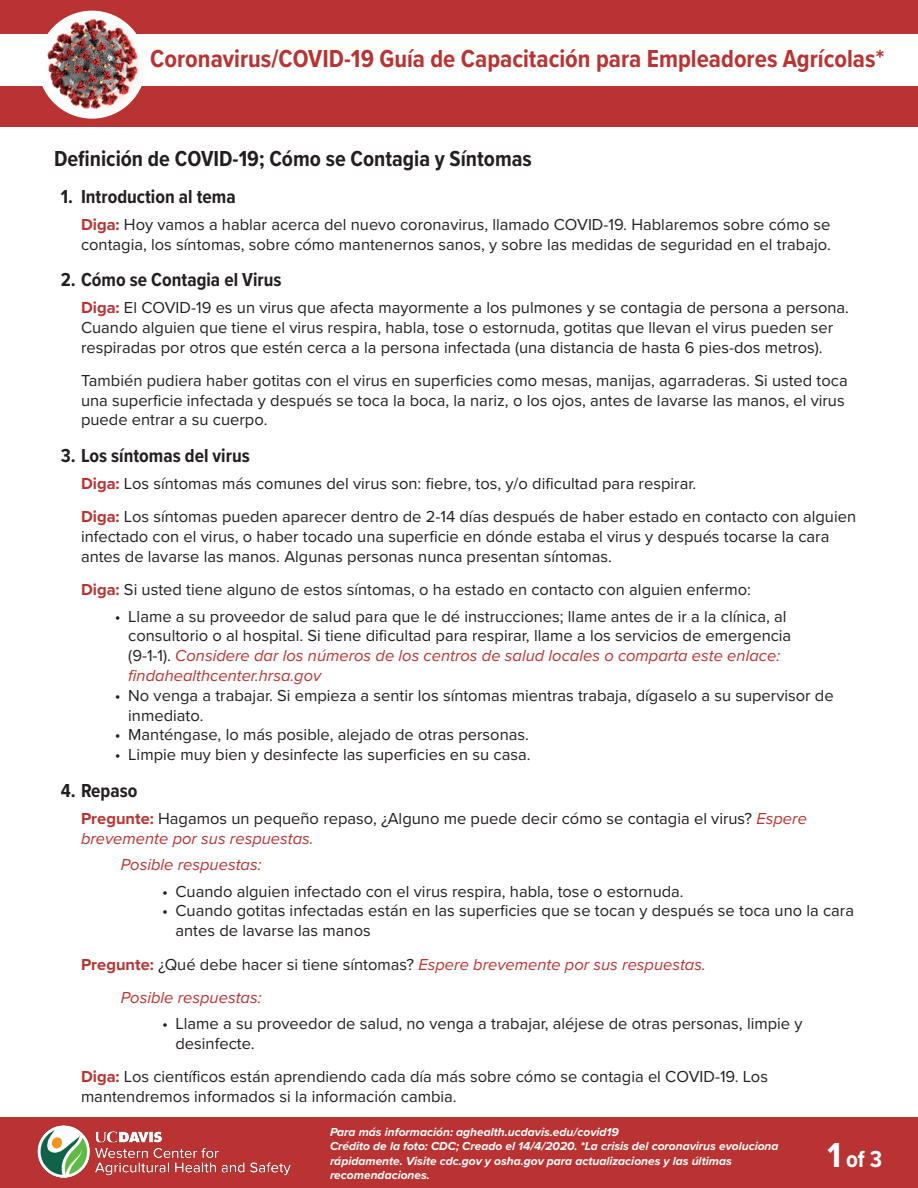
<style>
.page{position:relative;width:918px;height:1188px;background:#fff}
.page>*{position:absolute;margin:0;border:0;box-sizing:border-box;transform-origin:0 0}
.t1{font:700 25.5px "Proxima Nova Cond";color:#b93332}
.t2{font:700 24px "Proxima Nova Cond";color:#fff}
.t3{font:700 22.5px "Proxima Nova Cond";color:#231f20}
.t4{font:700 19.5px "Proxima Nova Cond";color:#231f20}
.Copy{font:16.5px/19.8px "Proxima Nova";color:#231f20}
.Copy_followed_by_bul{font:16.5px/19.8px "Proxima Nova";color:#231f20}
.Copy-2{font:italic 16.5px "Proxima Nova";color:#b93332}
.Copy_followed_by_bul-2{font:italic 16.5px "Proxima Nova";color:#b93332}
.t5{font:italic 700 12px/14.4px "Proxima Nova";color:#fff}
.s1{font-weight:700;color:#b93332}
.s2{font-style:italic;color:#b93332}
.s3{font-weight:700;font-style:normal}
.s4{font-style:normal;color:#231f20}
.s5{font-size:36px}
</style>
<div class="page">
<div style="left:0;top:0;width:918px;height:127px;background:#b93332"></div>
<div style="left:0;top:35px;width:918px;height:51px;background:#fff"></div>
<div style="left:0;top:1118px;width:918px;height:70px;background:#b93332"></div>
<img style="left:37px;top:1125px;width:254px;height:53px">
<img style="left:40px;top:13px;width:104px;height:103px">
<p class="t1" style="left:150px;top:40px;width:735px">Coronavirus/COVID-19 Guía de Capacitación para Empleadores Agrícolas*</p>
<p class="t3" style="left:54px;top:142px;width:479px">Definición de COVID-19; Cómo se Contagia y Síntomas</p>
<p class="t4" style="left:61px;top:182px;width:177px">1. Introduction al tema</p>
<p class="Copy" style="left:81px;top:214px;width:751px"><span class="s1">Diga:</span> Hoy vamos a hablar acerca del nuevo coronavirus, llamado COVID-19. Hablaremos sobre cómo se contagia, los síntomas, sobre cómo mantenernos sanos, y sobre las medidas de seguridad en el trabajo.</p>
<p class="t4" style="left:61px;top:266px;width:222px">2. Cómo se Contagia el Virus</p>
<p class="Copy" style="left:81px;top:297px;width:770px"><span class="s1">Diga:</span> El COVID-19 es un virus que afecta mayormente a los pulmones y se contagia de persona a persona.<br>Cuando alguien que tiene el virus respira, habla, tose o estornuda, gotitas que llevan el virus pueden ser respiradas por otros que estén cerca a la persona infectada (una distancia de hasta 6 pies-dos metros).</p>
<p class="Copy" style="left:81px;top:370px;width:768px">También pudiera haber gotitas con el virus en superficies como mesas, manijas, agarraderas. Si usted toca una superficie infectada y después se toca la boca, la nariz, o los ojos, antes de lavarse las manos, el virus puede entrar a su cuerpo.</p>
<p class="t4" style="left:61px;top:442px;width:191px">3. Los síntomas del virus</p>
<p class="Copy" style="left:81px;top:473px;width:617px"><span class="s1">Diga:</span> Los síntomas más comunes del virus son: fiebre, tos, y/o dificultad para respirar.</p>
<p class="Copy" style="left:81px;top:506px;width:777px"><span class="s1">Diga:</span> Los síntomas pueden aparecer dentro de 2-14 días después de haber estado en contacto con alguien infectado con el virus, o haber tocado una superficie en dónde estaba el virus y después tocarse la cara antes de lavarse las manos. Algunas personas nunca presentan síntomas.</p>
<p class="Copy_followed_by_bul" style="left:81px;top:579px;width:671px"><span class="s1">Diga:</span> Si usted tiene alguno de estos síntomas, o ha estado en contacto con alguien enfermo:</p>
<p class="Copy" style="left:128px;top:606px;width:665px;text-indent:-14px">• Llame a su proveedor de salud para que le dé instrucciones; llame antes de ir a la clínica, al consultorio o al hospital. Si tiene dificultad para respirar, llame a los servicios de emergencia (9-1-1). <span class="s2">Considere dar los números de los centros de salud locales o comparta este enlace: findahealthcenter.hrsa.gov</span></p>
<p class="Copy" style="left:128px;top:685px;width:707px;text-indent:-14px">• No venga a trabajar. Si empieza a sentir los síntomas mientras trabaja, dígaselo a su supervisor de inmediato.</p>
<p class="Copy" style="left:115px;top:724px;width:416px">• Manténgase, lo más posible, alejado de otras personas.</p>
<p class="Copy" style="left:115px;top:744px;width:417px">• Limpie muy bien y desinfecte las superficies en su casa.</p>
<p class="t4" style="left:61px;top:776px;width:78px">4. Repaso</p>
<p class="Copy_followed_by_bul" style="left:81px;top:808px;width:728px"><span class="s1">Pregunte:</span> Hagamos un pequeño repaso, ¿Alguno me puede decir cómo se contagia el virus? <span class="s2">Espere brevemente por sus respuestas.</span></p>
<p class="Copy_followed_by_bul-2" style="left:121px;top:852px;width:142px">Posible respuestas:</p>
<p class="Copy" style="left:162px;top:881px;width:523px">• Cuando alguien infectado con el virus respira, habla, tose o estornuda.</p>
<p class="Copy" style="left:176px;top:900px;width:680px;text-indent:-14px">• Cuando gotitas infectadas están en las superficies que se tocan y después se toca uno la cara antes de lavarse las manos</p>
<p class="Copy-2" style="left:81px;top:952px;width:626px"><span class="s3">Pregunte:</span> <span class="s4">¿Qué debe hacer si tiene síntomas?</span> Espere brevemente por sus respuestas.</p>
<p class="Copy_followed_by_bul-2" style="left:121px;top:985px;width:142px">Posible respuestas:</p>
<p class="Copy" style="left:176px;top:1013px;width:629px;text-indent:-14px">• Llame a su proveedor de salud, no venga a trabajar, aléjese de otras personas, limpie y desinfecte.</p>
<p class="Copy" style="left:81px;top:1066px;width:689px"><span class="s1">Diga:</span> Los científicos están aprendiendo cada día más sobre cómo se contagia el COVID-19. Los mantendremos informados si la información cambia.</p>
<p class="t5" style="left:330px;top:1124px;width:290px">Para más información: aghealth.ucdavis.edu/covid19</p>
<p class="t5" style="left:330px;top:1139px;width:450px">Crédito de la foto: CDC; Creado el 14/4/2020. *La crisis del coronavirus evoluciona rápidamente. Visite cdc.gov y osha.gov para actualizaciones y las últimas recomendaciones.</p>
<p class="t2" style="left:827px;top:1141px;width:56px"><span class="s5">1</span> of 3</p>
</div>
